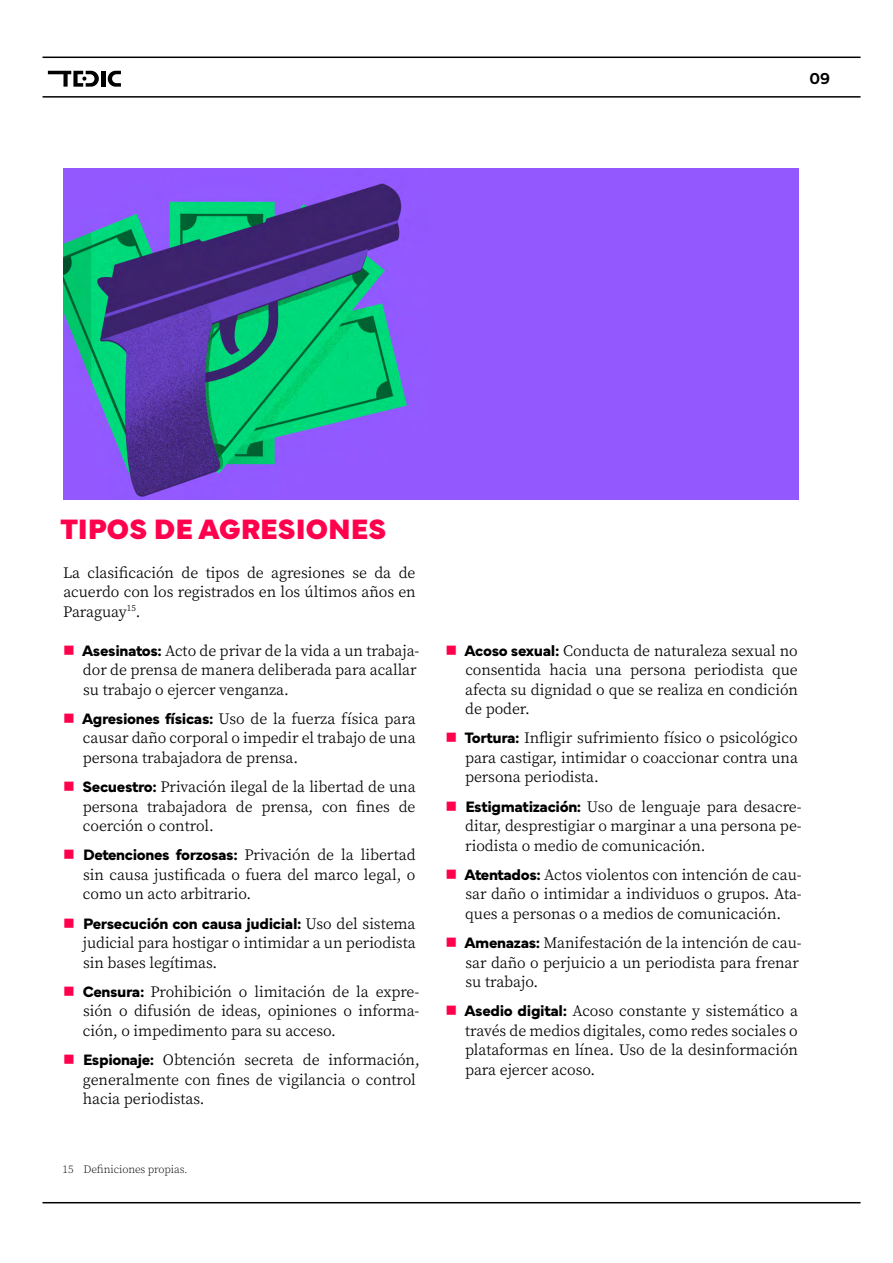
<style>
.page{position:relative;width:893px;height:1263px;background:#fff}
.page>*{position:absolute;margin:0;border:0;box-sizing:border-box;transform-origin:0 0}
.t1{font:900 29.25px "Mundial";color:#ff004d}
.t2{font:600 16.5px "Mundial";color:#000}
.t3{font:15.75px/19.5px "Source Serif Variable";letter-spacing:-.005em;color:#000;text-align:justify}
.t4{font:700 15.75px "Mundial";letter-spacing:-.025em;color:#000}
.t5{font:11.25px "Source Serif Variable";letter-spacing:-.01em;color:#000}
.s1{font-family:"Mundial";font-weight:700}
.s2{font-family:"Source Serif Variable";font-weight:400}
</style>
<div class="page">
<hr style="left:43px;top:1202px;width:817px;height:1px;background:#000">
<svg style="left:108px;top:71px;width:13px;height:16px"></svg>
<hr style="left:101px;top:71px;width:4px;height:16px;background:#000">
<svg style="left:48px;top:71px;width:51px;height:16px"></svg>
<hr style="left:43px;top:57px;width:817px;height:1px;background:#000">
<hr style="left:43px;top:96px;width:817px;height:2px;background:#000">
<img style="left:63px;top:168px;width:735px;height:332px">
<p class="t2" style="left:809px;top:66px;width:22px">09</p>
<h1 class="t1" style="left:61px;top:506px;width:327px">TIPOS DE AGRESIONES</h1>
<p class="t3" style="left:63px;top:563px;width:354px">La clasificación de tipos de agresiones se da de acuerdo con los registrados en los últimos años en Paraguay<sup>15</sup>.</p>
<p class="t3" style="left:82px;top:641px;width:339px;text-align:left"><span class="s1">Asesinatos:</span> Acto de privar de la vida a un trabaja&shy;dor de prensa de manera deliberada para acallar su trabajo o ejercer venganza.</p>
<p class="t3" style="left:82px;top:709px;width:335px"><span class="s1">Agresiones físicas:</span> Uso de la fuerza física para causar daño corporal o impedir el trabajo de una persona trabajadora de prensa.</p>
<p class="t3" style="left:83px;top:777px;width:335px"><span class="s1">Secuestro:</span> Privación ilegal de la libertad de una persona trabajadora de prensa, con fines de coerción o control.</p>
<p class="t3" style="left:83px;top:845px;width:334px"><span class="s1">Detenciones forzosas:</span> Privación de la libertad sin causa justificada o fuera del marco legal, o como un acto arbitrario.</p>
<p class="t4" style="left:83px;top:911px;width:334px">Persecución con causa judicial: <span class="s2">Uso del sistema</span></p>
<p class="t3" style="left:83px;top:933px;width:334px">judicial para hostigar o intimidar a un periodista sin bases legítimas.</p>
<p class="t3" style="left:83px;top:982px;width:338px"><span class="s1">Censura:</span> Prohibición o limitación de la expre&shy;sión o difusión de ideas, opiniones o informa&shy;ción, o impedimento para su acceso.</p>
<p class="t3" style="left:83px;top:1050px;width:338px;text-align:left"><span class="s1">Espionaje:</span> Obtención secreta de información, generalmente con fines de vigilancia o control hacia periodistas.</p>
<p class="t5" style="left:63px;top:1162px;width:126px">15 Definiciones propias.</p>
<p class="t3" style="left:464px;top:641px;width:335px"><span class="s1">Acoso sexual:</span> Conducta de naturaleza sexual no consentida hacia una persona periodista que afecta su dignidad o que se realiza en condición de poder.</p>
<p class="t3" style="left:465px;top:728px;width:335px"><span class="s1">Tortura:</span> Infligir sufrimiento físico o psicológico para castigar, intimidar o coaccionar contra una persona periodista.</p>
<p class="t3" style="left:465px;top:796px;width:338px"><span class="s1">Estigmatización:</span> Uso de lenguaje para desacre&shy;ditar, desprestigiar o marginar a una persona pe&shy;riodista o medio de comunicación.</p>
<p class="t3" style="left:464px;top:865px;width:339px"><span class="s1">Atentados:</span> Actos violentos con intención de cau&shy;sar daño o intimidar a individuos o grupos. Ata&shy;ques a personas o a medios de comunicación.</p>
<p class="t3" style="left:464px;top:933px;width:339px;text-align:left"><span class="s1">Amenazas:</span> Manifestación de la intención de cau&shy;sar daño o perjuicio a un periodista para frenar su trabajo.</p>
<p class="t3" style="left:464px;top:1001px;width:335px"><span class="s1">Asedio digital:</span> Acoso constante y sistemático a través de medios digitales, como redes sociales o plataformas en línea. Uso de la desinformación para ejercer acoso.</p>
</div>
